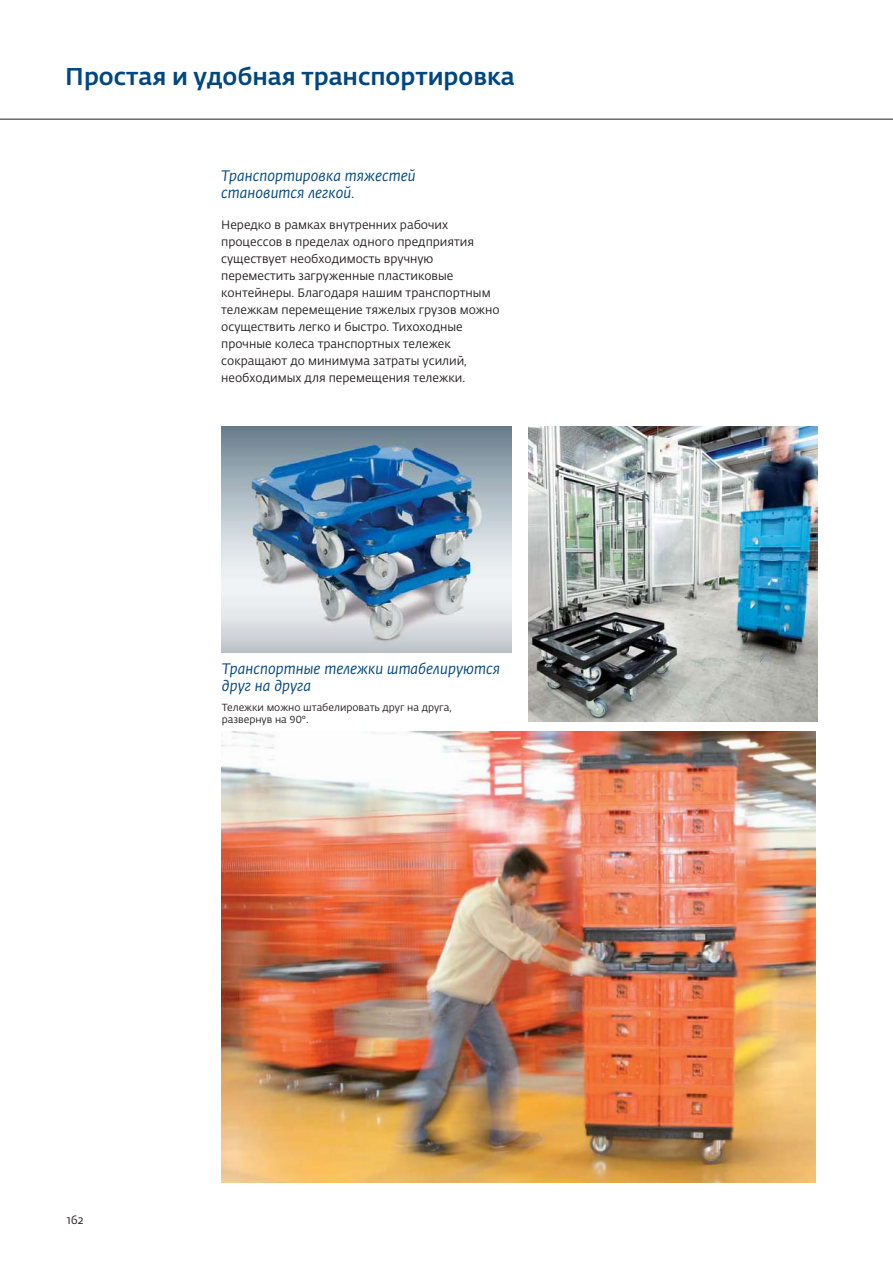
<style>
.page{position:relative;width:893px;height:1263px;background:#fff}
.page>*{position:absolute;margin:0;border:0;box-sizing:border-box;transform-origin:0 0}
.t1{font:500 24px "Fedra Sans Pro";color:#00467f}
.t2{font:italic 15px/17.1px "Fedra Sans Pro";color:#00467f}
.t3{font:12px/17.1px "Fedra Sans Pro";color:#231f20}
.t4{font:10.2px/12.3px "Fedra Sans Pro";color:#231f20}
</style>
<div class="page">
<img style="left:222px;top:426px;width:289px;height:226px">
<img style="left:528px;top:426px;width:289px;height:296px">
<img style="left:222px;top:731px;width:593px;height:451px">
<hr style="left:0;top:119px;width:892px;height:1px;background:#231f20">
<h1 class="t1" style="left:65px;top:63px;width:451px">Простая и удобная транспортировка</h1>
<p class="t2" style="left:221px;top:167px;width:196px">Транспортировка тяжестей становится легкой.</p>
<p class="t3" style="left:221px;top:216px;width:280px">Нередко в рамках внутренних рабочих процессов в пределах одного предприятия существует необходимость вручную переместить загруженные пластиковые контейнеры. Благодаря нашим транспортным тележкам перемещение тяжелых грузов можно осуществить легко и быстро. Тихоходные прочные колеса транспортных тележек сокращают до минимума затраты усилий, необходимых для перемещения тележки.</p>
<p class="t2" style="left:222px;top:661px;width:279px">Транспортные тележки штабелируются друг на друга</p>
<p class="t4" style="left:222px;top:701px;width:231px">Тележки можно штабелировать друг на друга, развернув на 90°.</p>
<p class="t3" style="left:67px;top:1211px;width:18px">162</p>
</div>
